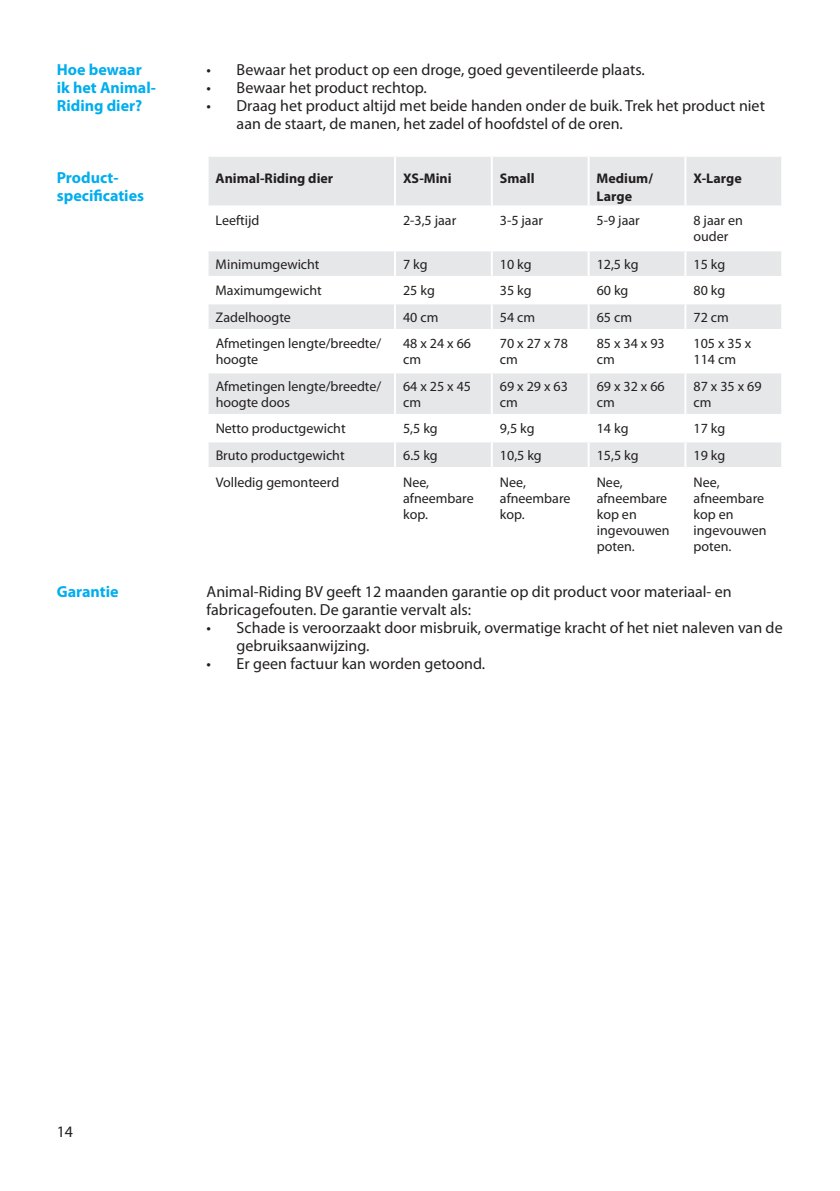
<style>
.page{position:relative;width:840px;height:1191px;background:#fff}
.page>*{position:absolute;margin:0;border:0;box-sizing:border-box;transform-origin:0 0}
.t1{font:16px/18px "Myriad Pro";color:#231f20}
.t2{font:700 16px/18px "Myriad Pro";color:#00aeef}
.t3{font:14px/16px "Myriad Pro";color:#231f20}
.t4{font:700 14px/18px "Myriad Pro";color:#231f20}
</style>
<div class="page">
<div style="left:208px;top:157px;width:572px;height:48px;background:#e6e7e9"></div>
<svg style="left:208px;top:251px;width:572px;height:216px;fill:#e6e7e9"></svg>
<hr style="left:394px;top:157px;width:2px;height:48px;background:#fff">
<hr style="left:490px;top:157px;width:2px;height:48px;background:#fff">
<hr style="left:587px;top:157px;width:2px;height:48px;background:#fff">
<hr style="left:684px;top:157px;width:2px;height:48px;background:#fff">
<hr style="left:394px;top:251px;width:2px;height:25px;background:#fff">
<hr style="left:490px;top:251px;width:2px;height:25px;background:#fff">
<hr style="left:587px;top:251px;width:2px;height:25px;background:#fff">
<hr style="left:684px;top:251px;width:2px;height:25px;background:#fff">
<hr style="left:206px;top:276px;width:189px;height:2px;background:#fff">
<hr style="left:395px;top:276px;width:96px;height:2px;background:#fff">
<hr style="left:491px;top:276px;width:97px;height:2px;background:#fff">
<hr style="left:588px;top:276px;width:97px;height:2px;background:#fff">
<hr style="left:685px;top:276px;width:97px;height:2px;background:#fff">
<hr style="left:394px;top:278px;width:2px;height:24px;background:#fff">
<hr style="left:490px;top:278px;width:2px;height:24px;background:#fff">
<hr style="left:587px;top:278px;width:2px;height:24px;background:#fff">
<hr style="left:684px;top:278px;width:2px;height:24px;background:#fff">
<hr style="left:206px;top:302px;width:189px;height:2px;background:#fff">
<hr style="left:394px;top:304px;width:2px;height:25px;background:#fff">
<hr style="left:395px;top:302px;width:96px;height:2px;background:#fff">
<hr style="left:491px;top:302px;width:97px;height:2px;background:#fff">
<hr style="left:490px;top:304px;width:2px;height:25px;background:#fff">
<hr style="left:587px;top:304px;width:2px;height:25px;background:#fff">
<hr style="left:588px;top:302px;width:97px;height:2px;background:#fff">
<hr style="left:684px;top:304px;width:2px;height:25px;background:#fff">
<hr style="left:685px;top:302px;width:97px;height:2px;background:#fff">
<hr style="left:206px;top:329px;width:189px;height:2px;background:#fff">
<hr style="left:394px;top:331px;width:2px;height:40px;background:#fff">
<hr style="left:395px;top:329px;width:96px;height:2px;background:#fff">
<hr style="left:491px;top:329px;width:97px;height:2px;background:#fff">
<hr style="left:490px;top:331px;width:2px;height:40px;background:#fff">
<hr style="left:587px;top:331px;width:2px;height:40px;background:#fff">
<hr style="left:588px;top:329px;width:97px;height:2px;background:#fff">
<hr style="left:684px;top:331px;width:2px;height:40px;background:#fff">
<hr style="left:685px;top:329px;width:97px;height:2px;background:#fff">
<hr style="left:206px;top:371px;width:189px;height:2px;background:#fff">
<hr style="left:491px;top:371px;width:97px;height:2px;background:#fff">
<hr style="left:394px;top:373px;width:2px;height:41px;background:#fff">
<hr style="left:587px;top:373px;width:2px;height:41px;background:#fff">
<hr style="left:395px;top:371px;width:96px;height:2px;background:#fff">
<hr style="left:588px;top:371px;width:97px;height:2px;background:#fff">
<hr style="left:490px;top:373px;width:2px;height:41px;background:#fff">
<hr style="left:684px;top:373px;width:2px;height:41px;background:#fff">
<hr style="left:685px;top:371px;width:97px;height:2px;background:#fff">
<hr style="left:206px;top:414px;width:189px;height:2px;background:#fff">
<hr style="left:394px;top:416px;width:2px;height:24px;background:#fff">
<hr style="left:395px;top:414px;width:96px;height:2px;background:#fff">
<hr style="left:490px;top:416px;width:2px;height:24px;background:#fff">
<hr style="left:491px;top:414px;width:97px;height:2px;background:#fff">
<hr style="left:587px;top:416px;width:2px;height:24px;background:#fff">
<hr style="left:588px;top:414px;width:97px;height:2px;background:#fff">
<hr style="left:206px;top:440px;width:189px;height:2px;background:#fff">
<hr style="left:684px;top:416px;width:2px;height:24px;background:#fff">
<hr style="left:394px;top:442px;width:2px;height:25px;background:#fff">
<hr style="left:685px;top:414px;width:97px;height:2px;background:#fff">
<hr style="left:395px;top:440px;width:96px;height:2px;background:#fff">
<hr style="left:491px;top:440px;width:97px;height:2px;background:#fff">
<hr style="left:490px;top:442px;width:2px;height:25px;background:#fff">
<hr style="left:587px;top:442px;width:2px;height:25px;background:#fff">
<hr style="left:588px;top:440px;width:97px;height:2px;background:#fff">
<hr style="left:684px;top:442px;width:2px;height:25px;background:#fff">
<hr style="left:685px;top:440px;width:97px;height:2px;background:#fff">
<p class="t2" style="left:57px;top:60px;width:101px">Hoe bewaar ik het Animal-<br>Riding dier?</p>
<p class="t2" style="left:57px;top:168px;width:89px">Product&shy;specificaties</p>
<p class="t2" style="left:57px;top:582px;width:63px">Garantie</p>
<p class="t1" style="left:206px;top:60px;width:439px">• Bewaar het product op een droge, goed geventileerde plaats.</p>
<p class="t1" style="left:206px;top:78px;width:222px">• Bewaar het product rechtop.</p>
<p class="t1" style="left:236px;top:96px;width:529px;text-indent:-30px">• Draag het product altijd met beide handen onder de buik. Trek het product niet aan de staart, de manen, het zadel of hoofdstel of de oren.</p>
<p class="t4" style="left:215px;top:169px;width:119px">Animal-Riding dier</p>
<p class="t4" style="left:403px;top:169px;width:50px">XS-Mini</p>
<p class="t4" style="left:499px;top:169px;width:36px">Small</p>
<p class="t4" style="left:596px;top:169px;width:58px">Medium/<br>Large</p>
<p class="t4" style="left:693px;top:169px;width:50px">X-Large</p>
<p class="t3" style="left:215px;top:212px;width:45px">Leeftijd</p>
<p class="t3" style="left:403px;top:212px;width:55px">2-3,5 jaar</p>
<p class="t3" style="left:499px;top:212px;width:45px">3-5 jaar</p>
<p class="t3" style="left:596px;top:212px;width:45px">5-9 jaar</p>
<p class="t3" style="left:693px;top:212px;width:51px">8 jaar en ouder</p>
<p class="t3" style="left:215px;top:256px;width:105px">Minimumgewicht</p>
<p class="t3" style="left:403px;top:256px;width:26px">7 kg</p>
<p class="t3" style="left:499px;top:256px;width:33px">10 kg</p>
<p class="t3" style="left:596px;top:256px;width:43px">12,5 kg</p>
<p class="t3" style="left:693px;top:256px;width:33px">15 kg</p>
<p class="t3" style="left:215px;top:282px;width:107px">Maximumgewicht</p>
<p class="t3" style="left:403px;top:282px;width:33px">25 kg</p>
<p class="t3" style="left:499px;top:282px;width:33px">35 kg</p>
<p class="t3" style="left:596px;top:282px;width:33px">60 kg</p>
<p class="t3" style="left:693px;top:282px;width:33px">80 kg</p>
<p class="t3" style="left:215px;top:309px;width:77px">Zadelhoogte</p>
<p class="t3" style="left:403px;top:309px;width:37px">40 cm</p>
<p class="t3" style="left:499px;top:309px;width:37px">54 cm</p>
<p class="t3" style="left:596px;top:309px;width:37px">65 cm</p>
<p class="t3" style="left:693px;top:309px;width:37px">72 cm</p>
<p class="t3" style="left:215px;top:335px;width:167px">Afmetingen lengte/breedte/ hoogte</p>
<p class="t3" style="left:403px;top:335px;width:69px">48 x 24 x 66 cm</p>
<p class="t3" style="left:499px;top:335px;width:69px">70 x 27 x 78 cm</p>
<p class="t3" style="left:596px;top:335px;width:69px">85 x 34 x 93 cm</p>
<p class="t3" style="left:693px;top:335px;width:59px">105 x 35 x<br>114 cm</p>
<p class="t3" style="left:215px;top:378px;width:167px">Afmetingen lengte/breedte/ hoogte doos</p>
<p class="t3" style="left:403px;top:378px;width:69px">64 x 25 x 45 cm</p>
<p class="t3" style="left:499px;top:378px;width:69px">69 x 29 x 63 cm</p>
<p class="t3" style="left:596px;top:378px;width:69px">69 x 32 x 66 cm</p>
<p class="t3" style="left:693px;top:378px;width:69px">87 x 35 x 69 cm</p>
<p class="t3" style="left:215px;top:420px;width:131px">Netto productgewicht</p>
<p class="t3" style="left:403px;top:420px;width:36px">5,5 kg</p>
<p class="t3" style="left:499px;top:420px;width:36px">9,5 kg</p>
<p class="t3" style="left:596px;top:420px;width:33px">14 kg</p>
<p class="t3" style="left:693px;top:420px;width:33px">17 kg</p>
<p class="t3" style="left:215px;top:447px;width:130px">Bruto productgewicht</p>
<p class="t3" style="left:403px;top:447px;width:36px">6.5 kg</p>
<p class="t3" style="left:499px;top:447px;width:43px">10,5 kg</p>
<p class="t3" style="left:596px;top:447px;width:43px">15,5 kg</p>
<p class="t3" style="left:693px;top:447px;width:33px">19 kg</p>
<p class="t3" style="left:215px;top:473px;width:125px">Volledig gemonteerd</p>
<p class="t3" style="left:403px;top:473px;width:72px">Nee, afneembare kop.</p>
<p class="t3" style="left:499px;top:473px;width:72px">Nee, afneembare kop.</p>
<p class="t3" style="left:596px;top:473px;width:74px">Nee, afneembare kop en ingevouwen poten.</p>
<p class="t3" style="left:693px;top:473px;width:74px">Nee, afneembare kop en ingevouwen poten.</p>
<p class="t1" style="left:206px;top:582px;width:526px">Animal-Riding BV geeft 12 maanden garantie op dit product voor materiaal- en fabricagefouten. De garantie vervalt als:</p>
<p class="t1" style="left:236px;top:618px;width:547px;text-indent:-30px">• Schade is veroorzaakt door misbruik, overmatige kracht of het niet naleven van de gebruiksaanwijzing.</p>
<p class="t1" style="left:206px;top:654px;width:280px">• Er geen factuur kan worden getoond.</p>
<p class="t1" style="left:57px;top:1122px;width:18px">14</p>
</div>
